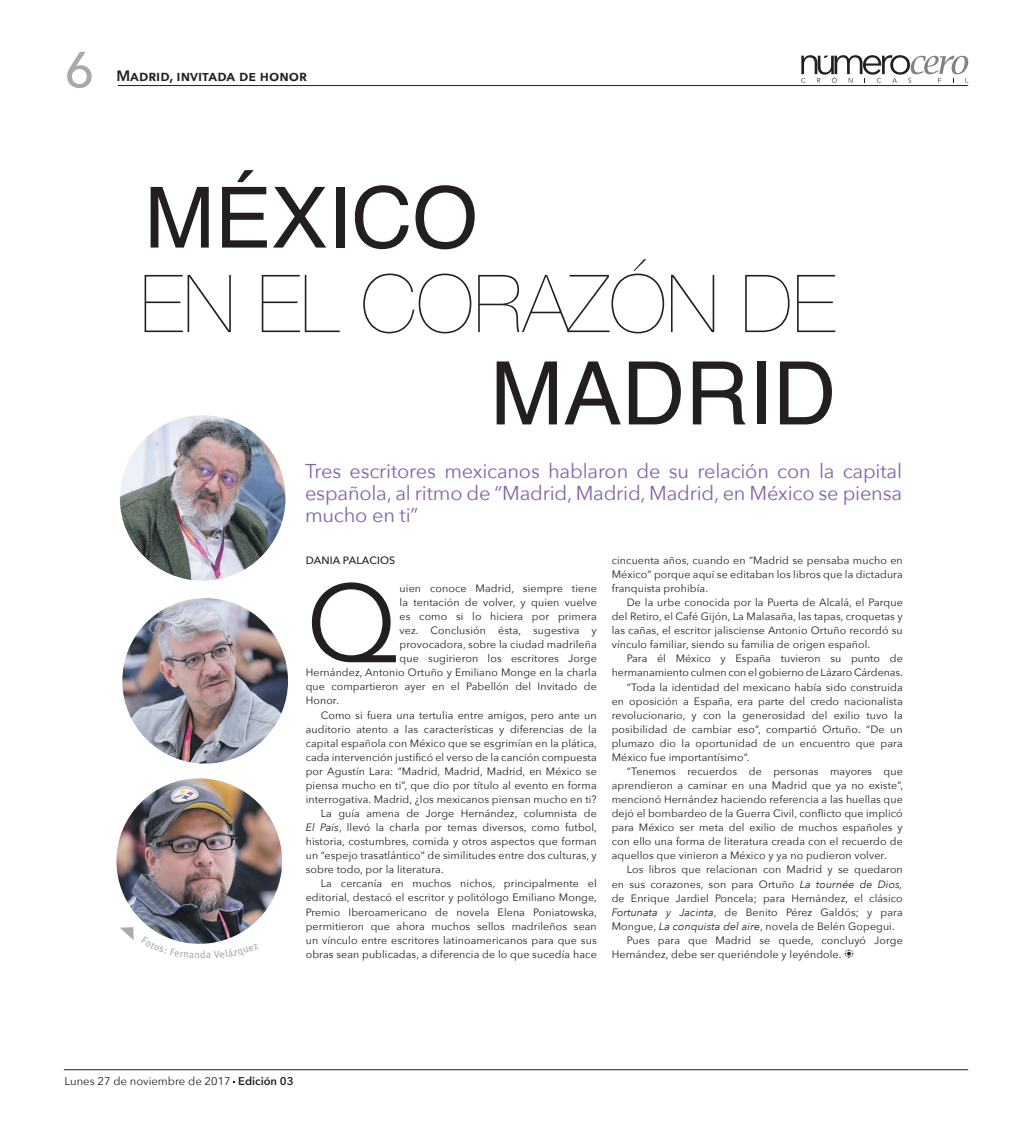
<style>
.page{position:relative;width:1025px;height:1125px;background:#fff}
.page>*{position:absolute;margin:0;border:0;box-sizing:border-box;transform-origin:0 0}
.t1{font:109.88px "Avenir Next";color:#231f20}
.t2{font:87.75px "Helvetica";color:#231f20}
.t3{font:84.62px "Helvetica";color:#231f20}
.t4{font:200 80.12px "Helvetica Neue";color:#231f20}
.t5{font:500 50px "Avenir Next";color:#a8a9ad}
.t6{font:20px/22px "Avenir Next";letter-spacing:-.01em;color:#8462aa;text-align:justify}
.t7{font:600 15px "Avenir Next";color:#231f20}
.t8{font:11.25px "Avenir Next";color:#231f20}
.t9{font:10.62px/14.1px "Avenir Next";letter-spacing:.01em;color:#231f20;text-align:justify}
.t10{font:500 10.62px "Avenir Next";letter-spacing:.01em;color:#231f20}
.t11{font:10.38px "Meta Plus";color:#aaabaf}
.s1{font-style:italic}
.s2{font-family:"Monotype Sorts";font-size:12.5px}
.s3{font-weight:600}
</style>
<div class="page">
<hr style="left:118px;top:85px;width:849px;height:1px;background:#231f20">
<hr style="left:64px;top:1069px;width:903px;height:1px;background:#231f20">
<svg style="left:801px;top:55px;width:166px;height:28px"></svg>
<img style="left:120px;top:415px;width:165px;height:166px;border-radius:83px">
<img style="left:122px;top:598px;width:166px;height:166px;border-radius:83px">
<img style="left:116px;top:778px;width:166px;height:166px;border-radius:83px">
<svg style="left:141px;top:920px;width:58px;height:24px"></svg>
<h3 class="t5" style="left:64px;top:27px;width:31px">6</h3>
<h3 class="t7" style="left:116px;top:63px;width:192px">Madrid, invitada de honor</h3>
<h3 class="t3" style="left:144px;top:153px;width:335px">MÉXICO</h3>
<h3 class="t4" style="left:140px;top:241px;width:696px">EN EL CORAZÓN DE</h3>
<h2 class="t2" style="left:490px;top:326px;width:347px">MADRID</h2>
<p class="t11" style="left:200px;top:949px;width:7px">d</p>
<h3 class="t6" style="left:305px;top:460px;width:598px">Tres escritores mexicanos hablaron de su relación con la capital española, al ritmo de “Madrid, Madrid, Madrid, en México se piensa mucho en ti”</h3>
<p class="t10" style="left:305px;top:551px;width:91px">DANIA PALACIOS</p>
<h1 class="t1" style="left:305px;top:531px;width:94px">Q</h1>
<p class="t9" style="left:399px;top:581px;width:198px">uien conoce Madrid, siempre tiene</p>
<p class="t9" style="left:399px;top:595px;width:198px">la tentación de volver, y quien vuelve</p>
<p class="t9" style="left:399px;top:609px;width:198px">es como si lo hiciera por primera</p>
<p class="t9" style="left:399px;top:623px;width:198px">vez. Conclusión ésta, sugestiva y</p>
<p class="t9" style="left:399px;top:637px;width:198px">provocadora, sobre la ciudad madrileña</p>
<p class="t9" style="left:399px;top:651px;width:198px">que sugirieron los escritores Jorge</p>
<p class="t9" style="left:305px;top:665px;width:292px">Hernández, Antonio Ortuño y Emiliano Monge en la charla</p>
<p class="t9" style="left:305px;top:679px;width:292px">que compartieron ayer en el Pabellón del Invitado de</p>
<p class="t9" style="left:305px;top:693px;width:35px">Honor.</p>
<p class="t9" style="left:320px;top:707px;width:277px">Como si fuera una tertulia entre amigos, pero ante un</p>
<p class="t9" style="left:305px;top:721px;width:292px">auditorio atento a las características y diferencias de la</p>
<p class="t9" style="left:305px;top:735px;width:293px">capital española con México que se esgrimían en la plática,</p>
<p class="t9" style="left:305px;top:750px;width:292px">cada intervención justificó el verso de la canción compuesta</p>
<p class="t9" style="left:305px;top:764px;width:292px">por Agustín Lara: “Madrid, Madrid, Madrid, en México se</p>
<p class="t9" style="left:305px;top:778px;width:292px">piensa mucho en ti”, que dio por título al evento en forma</p>
<p class="t9" style="left:305px;top:792px;width:292px">interrogativa. Madrid, ¿los mexicanos piensan mucho en ti?</p>
<p class="t9" style="left:320px;top:806px;width:277px">La guía amena de Jorge Hernández, columnista de</p>
<p class="t9" style="left:305px;top:820px;width:293px"><span class="s1">El País</span>, llevó la charla por temas diversos, como futbol,</p>
<p class="t9" style="left:305px;top:834px;width:292px">historia, costumbres, comida y otros aspectos que forman</p>
<p class="t9" style="left:305px;top:848px;width:292px">un “espejo trasatlántico” de similitudes entre dos culturas, y</p>
<p class="t9" style="left:305px;top:862px;width:139px">sobre todo, por la literatura.</p>
<p class="t9" style="left:320px;top:876px;width:277px">La cercanía en muchos nichos, principalmente el</p>
<p class="t9" style="left:305px;top:890px;width:293px">editorial, destacó el escritor y politólogo Emiliano Monge,</p>
<p class="t9" style="left:305px;top:904px;width:293px">Premio Iberoamericano de novela Elena Poniatowska,</p>
<p class="t9" style="left:305px;top:918px;width:292px">permitieron que ahora muchos sellos madrileños sean</p>
<p class="t9" style="left:305px;top:932px;width:292px">un vínculo entre escritores latinoamericanos para que sus</p>
<p class="t9" style="left:305px;top:946px;width:292px">obras sean publicadas, a diferencia de lo que sucedía hace</p>
<p class="t9" style="left:611px;top:553px;width:292px">cincuenta años, cuando en “Madrid se pensaba mucho en México” porque aquí se editaban los libros que la dictadura franquista prohibía.</p>
<p class="t9" style="left:611px;top:595px;width:292px;text-indent:15px">De la urbe conocida por la Puerta de Alcalá, el Parque del Retiro, el Café Gijón, La Malasaña, las tapas, croquetas y las cañas, el escritor jalisciense Antonio Ortuño recordó su vínculo familiar, siendo su familia de origen español.</p>
<p class="t9" style="left:626px;top:651px;width:277px">Para él México y España tuvieron su punto de</p>
<p class="t9" style="left:611px;top:665px;width:293px">hermanamiento culmen con el gobierno de Lázaro Cárdenas.</p>
<p class="t9" style="left:626px;top:679px;width:277px">“Toda la identidad del mexicano había sido construida</p>
<p class="t9" style="left:611px;top:693px;width:292px">en oposición a España, era parte del credo nacionalista</p>
<p class="t9" style="left:611px;top:707px;width:292px">revolucionario, y con la generosidad del exilio tuvo la</p>
<p class="t9" style="left:611px;top:722px;width:292px">posibilidad de cambiar eso”, compartió Ortuño. “De un</p>
<p class="t9" style="left:611px;top:736px;width:292px">plumazo dio la oportunidad de un encuentro que para</p>
<p class="t9" style="left:611px;top:750px;width:139px">México fue importantísimo”.</p>
<p class="t9" style="left:626px;top:764px;width:277px">“Tenemos recuerdos de personas mayores que</p>
<p class="t9" style="left:611px;top:778px;width:293px">aprendieron a caminar en una Madrid que ya no existe”,</p>
<p class="t9" style="left:611px;top:792px;width:292px">mencionó Hernández haciendo referencia a las huellas que</p>
<p class="t9" style="left:611px;top:806px;width:292px">dejó el bombardeo de la Guerra Civil, conflicto que implicó</p>
<p class="t9" style="left:611px;top:820px;width:292px">para México ser meta del exilio de muchos españoles y</p>
<p class="t9" style="left:611px;top:834px;width:292px">con ello una forma de literatura creada con el recuerdo de</p>
<p class="t9" style="left:611px;top:848px;width:276px">aquellos que vinieron a México y ya no pudieron volver.</p>
<p class="t9" style="left:626px;top:862px;width:277px">Los libros que relacionan con Madrid y se quedaron</p>
<p class="t9" style="left:611px;top:876px;width:292px">en sus corazones, son para Ortuño <span class="s1">La tournée de Dios,</span></p>
<p class="t9" style="left:611px;top:890px;width:292px">de Enrique Jardiel Poncela; para Hernández, el clásico</p>
<p class="t9" style="left:611px;top:904px;width:292px"><span class="s1">Fortunata y Jacinta</span>, de Benito Pérez Galdós; y para</p>
<p class="t9" style="left:611px;top:919px;width:284px">Mongue, <span class="s1">La conquista del aire</span>, novela de Belén Gopegui.</p>
<p class="t9" style="left:626px;top:933px;width:277px">Pues para que Madrid se quede, concluyó Jorge</p>
<p class="t9" style="left:611px;top:947px;width:244px">Hernández, debe ser queriéndole y leyéndole. <span class="s2">b</span></p>
<p class="t8" style="left:64px;top:1072px;width:230px">Lunes 27 de noviembre de 2017 <span class="s3">Edición 03</span></p>
</div>
